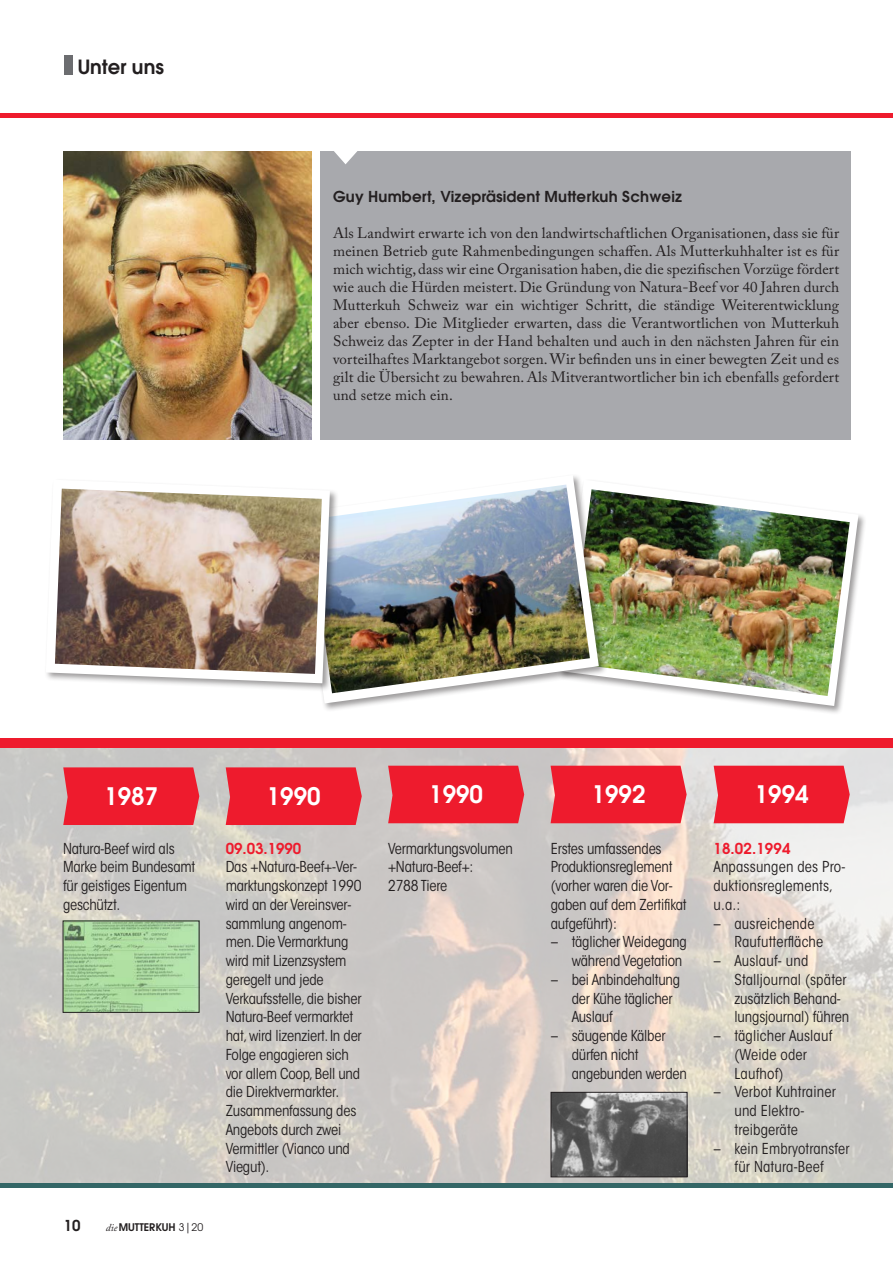
<style>
.page{position:relative;width:893px;height:1263px;background:#fff}
.page>*{position:absolute;margin:0;border:0;box-sizing:border-box;transform-origin:0 0}
.t1{font:600 24px "ITC Avant Garde Std";color:#fff}
.t2{font:600 19.5px "ITC Avant Garde Std";color:#231f20}
.t3{font:condensed 15px/18.8px "ITC Avant Garde Std";letter-spacing:-.015em;color:#231f20}
.t4{font:15px/18px "Adobe Caslon Pro";letter-spacing:.01em;color:#231f20;text-align:justify}
.t5{font:condensed 15px/18.8px "ITC Avant Garde Std";letter-spacing:.01em;color:#231f20}
.t6{font:600 15px "ITC Avant Garde Std";letter-spacing:.01em;color:#231f20}
.t7{font:600 15px "ITC Avant Garde Std";letter-spacing:.005em;color:#ee1b2d}
.t8{font:600 10.5px "ITC Avant Garde Std";color:#231f20}
.s1{font-family:"Adobe Caslon Pro";font-weight:400;font-style:italic}
.s2{font-weight:400}
</style>
<div class="page">
<div style="left:558px;top:478px;width:310px;height:237px;background:#231f20;opacity:.45"></div>
<svg style="left:608px;top:480px;width:250px;height:226px"></svg>
<img style="left:608px;top:489px;width:242px;height:207px">
<div style="left:297px;top:473px;width:311px;height:239px;background:#231f20;opacity:.45"></div>
<img style="left:299px;top:475px;width:300px;height:228px">
<img style="left:308px;top:484px;width:282px;height:209px">
<div style="left:44px;top:478px;width:295px;height:214px;background:#231f20;opacity:.45"></div>
<svg style="left:46px;top:480px;width:284px;height:203px"></svg>
<img style="left:55px;top:489px;width:267px;height:185px">
<div style="left:64px;top:55px;width:8px;height:19px;background:#6c6d70"></div>
<hr style="left:0;top:113px;width:893px;height:4px;background:#ee1b2d">
<img style="left:0;top:748px;width:893px;height:436px">
<div style="left:388px;top:766px;width:136px;height:57px;background:#ee1b2d"></div>
<div style="left:551px;top:766px;width:136px;height:57px;background:#ee1b2d"></div>
<div style="left:714px;top:766px;width:136px;height:57px;background:#ee1b2d"></div>
<div style="left:0;top:738px;width:893px;height:10px;background:#ee1b2d"></div>
<hr style="left:0;top:1184px;width:893px;height:4px;background:#366">
<img style="left:64px;top:151px;width:248px;height:288px">
<div style="left:320px;top:151px;width:530px;height:288px;background:#a8a9ad"></div>
<svg style="left:334px;top:151px;width:24px;height:13px"></svg>
<img style="left:553px;top:1094px;width:132px;height:81px">
<div style="left:551px;top:1092px;width:136px;height:85px;border:1px solid #231f20"></div>
<div style="left:63px;top:767px;width:136px;height:58px;background:#ee1b2d"></div>
<div style="left:226px;top:767px;width:136px;height:58px;background:#ee1b2d"></div>
<img style="left:65px;top:923px;width:132px;height:87px">
<p class="t2" style="left:78px;top:55px;width:88px">Unter uns</p>
<p class="t6" style="left:333px;top:186px;width:350px">Guy Humbert, Vizepräsident Mutterkuh Schweiz</p>
<p class="t4" style="left:333px;top:224px;width:508px">Als Landwirt erwarte ich von den landwirtschaftlichen Organisationen, dass sie für meinen Betrieb gute Rahmenbedingungen schaffen. Als Mutterkuhhalter ist es für mich wichtig, dass wir eine Organisation haben, die die spezifischen Vorzüge fördert wie auch die Hürden meistert. Die Gründung von Natura-Beef vor 40 Jahren durch Mutterkuh Schweiz war ein wichtiger Schritt, die ständige Weiterentwicklung aber ebenso. Die Mitglieder erwarten, dass die Verantwortlichen von Mutterkuh Schweiz das Zepter in der Hand behalten und auch in den nächsten Jahren für ein vorteilhaftes Marktangebot sorgen. Wir befinden uns in einer bewegten Zeit und es gilt die Übersicht zu bewahren. Als Mitverantwortlicher bin ich ebenfalls gefordert und setze mich ein.</p>
<p class="t1" style="left:104px;top:780px;width:55px">1987</p>
<p class="t1" style="left:267px;top:780px;width:55px">1990</p>
<p class="t3" style="left:63px;top:839px;width:134px">Natura-Beef wird als<br>Marke beim Bundesamt für geistiges Eigentum geschützt.</p>
<p class="t7" style="left:226px;top:838px;width:77px">09.03.1990</p>
<p class="t3" style="left:226px;top:858px;width:138px">Das +Natura-Beef+-Ver&shy;marktungskonzept 1990 wird an der Vereinsver&shy;sammlung angenom&shy;men. Die Vermarktung wird mit Lizenzsystem geregelt und jede<br>Verkaufsstelle, die bisher<br>Natura-Beef vermarktet hat, wird lizenziert. In der<br>Folge engagieren sich vor allem Coop, Bell und die Direktvermarkter.</p>
<p class="t3" style="left:226px;top:1101px;width:132px">Zusammenfassung des<br>Angebots durch zwei<br>Vermittler (Vianco und<br>Viegut).</p>
<p class="t6" style="left:64px;top:1216px;width:18px">10</p>
<p class="t8" style="left:106px;top:1220px;width:99px"><span class="s1">die</span>MUTTERKUH <span class="s2">3|20</span></p>
<p class="t1" style="left:429px;top:779px;width:55px">1990</p>
<p class="t1" style="left:592px;top:779px;width:55px">1992</p>
<p class="t1" style="left:755px;top:779px;width:55px">1994</p>
<p class="t3" style="left:388px;top:839px;width:126px">Vermarktungsvolumen +Natura-Beef+:</p>
<p class="t3" style="left:388px;top:876px;width:61px">2788 Tiere</p>
<p class="t7" style="left:713px;top:838px;width:78px">18.02.1994</p>
<p class="t5" style="left:713px;top:857px;width:133px">Anpassungen des Pro&shy;duktionsreglements, u.a.:</p>
<p class="t5" style="left:713px;top:914px;width:103px">– ausreichende</p>
<p class="t5" style="left:734px;top:932px;width:90px">Raufutterfläche</p>
<p class="t5" style="left:713px;top:951px;width:96px">– Auslauf- und</p>
<p class="t5" style="left:734px;top:970px;width:114px">Stalljournal (später</p>
<p class="t3" style="left:734px;top:989px;width:108px">zusätzlich Behand-</p>
<p class="t3" style="left:734px;top:1007px;width:116px">lungsjournal) führen</p>
<p class="t5" style="left:713px;top:1026px;width:121px">– täglicher Auslauf</p>
<p class="t5" style="left:734px;top:1045px;width:74px">(Weide oder</p>
<p class="t5" style="left:734px;top:1064px;width:51px">Laufhof)</p>
<p class="t5" style="left:713px;top:1082px;width:124px">– Verbot Kuhtrainer</p>
<p class="t5" style="left:734px;top:1101px;width:72px">und Elektro-</p>
<p class="t5" style="left:734px;top:1120px;width:65px">treibgeräte</p>
<p class="t5" style="left:713px;top:1139px;width:138px">– kein Embryotransfer</p>
<p class="t5" style="left:734px;top:1157px;width:91px">für Natura-Beef</p>
<p class="t3" style="left:551px;top:839px;width:137px">Erstes umfassendes<br>Produktionsreglement (vorher waren die Vor&shy;gaben auf dem Zertifikat aufgeführt):</p>
<p class="t3" style="left:551px;top:932px;width:138px">– täglicher Weidegang</p>
<p class="t3" style="left:572px;top:951px;width:112px">während Vegetation</p>
<p class="t3" style="left:551px;top:970px;width:131px">– bei Anbindehaltung</p>
<p class="t3" style="left:572px;top:989px;width:102px">der Kühe täglicher</p>
<p class="t3" style="left:572px;top:1007px;width:43px">Auslauf</p>
<p class="t3" style="left:551px;top:1026px;width:116px">– säugende Kälber</p>
<p class="t3" style="left:572px;top:1045px;width:68px">dürfen nicht</p>
<p class="t3" style="left:572px;top:1064px;width:117px">angebunden werden</p>
</div>
